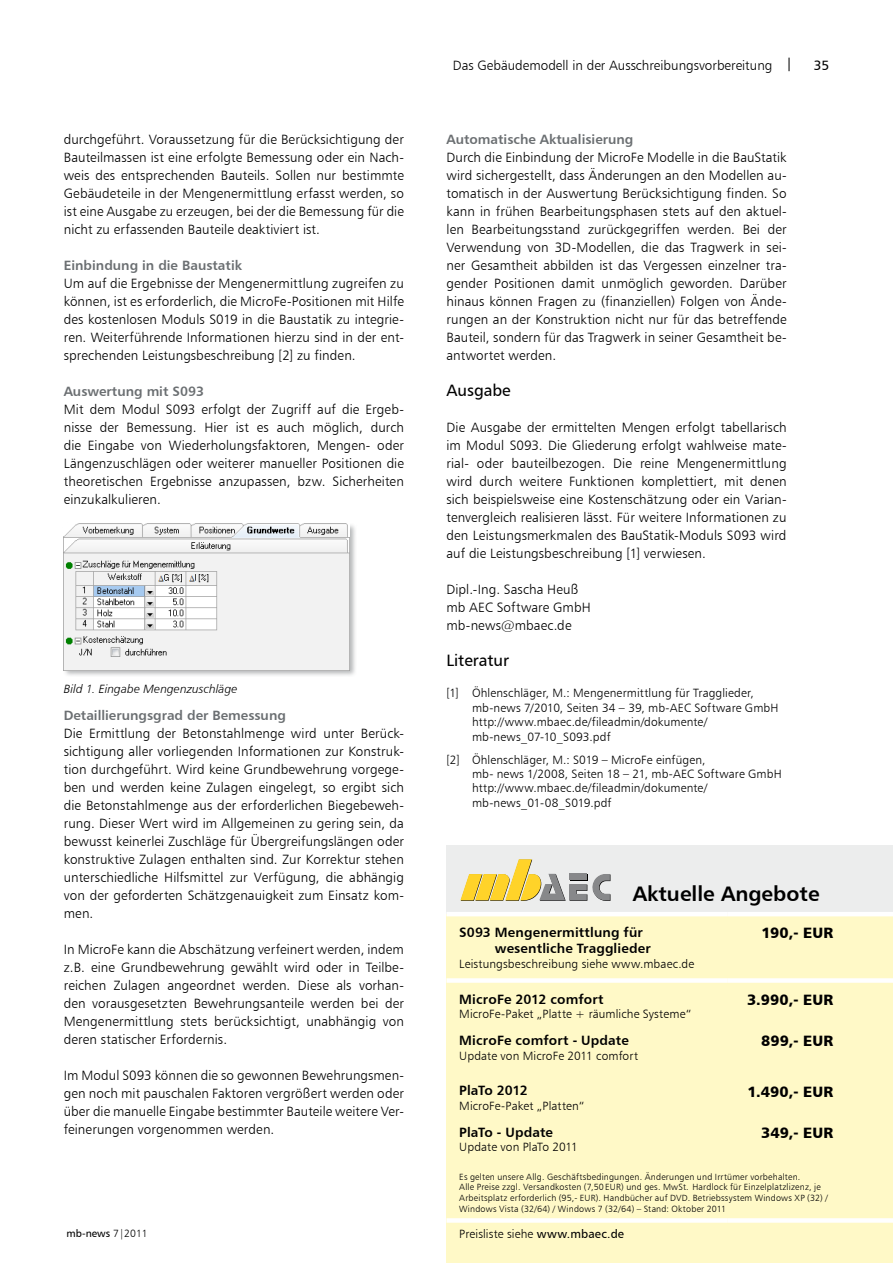
<style>
.page{position:relative;width:893px;height:1263px;background:#fff}
.page>*{position:absolute;margin:0;border:0;box-sizing:border-box;transform-origin:0 0}
.t1{font:21px "Humanist 777 BT Bold B";color:#000}
.t2{font:16.5px "Humanist 777 BT Roman B";color:#000}
.t3{font:15px "Humanist 777 BT Black B";letter-spacing:.005em;color:#000}
.t4{font:13.5px/18px "Humanist 777 BT Light B";letter-spacing:.005em;color:#000;text-align:justify}
.t5{font:13.5px "Humanist 777 BT Bold B";color:#6b6f72}
.t6{font:13.5px/16.2px "Humanist 777 BT Bold B";letter-spacing:.01em;color:#000}
.t7{font:13.5px "Humanist 777 BT Bold B";letter-spacing:-.015em;color:#000}
.t8{font:13.5px "Humanist 777 BT Roman B";color:#000}
.t9{font:12px/14.4px "Humanist 777 BT Light B";letter-spacing:.01em;color:#000}
.t10{font:12px "Humanist 777 BT Light Italic B";letter-spacing:.01em;color:#000}
.t11{font:10.5px "Humanist 777 BT Roman B";color:#000}
.t12{font:9px/10.8px "Humanist 777 BT Light B";letter-spacing:.025em;color:#000}
.s1{font-family:"Humanist 777 BT Light B"}
.s2{font-family:"Humanist 777 BT Roman B"}
</style>
<div class="page">
<div style="left:62px;top:522px;width:295px;height:156px;background:#6b6f72;opacity:.5"></div>
<img style="left:64px;top:524px;width:286px;height:146px">
<div style="left:446px;top:846px;width:447px;height:68px;background:#eceded"></div>
<div style="left:446px;top:916px;width:447px;height:347px;background:#fff9c7"></div>
<hr style="left:446px;top:912px;width:281px;height:4px;background:#fff">
<hr style="left:727px;top:912px;width:166px;height:4px;background:#fff">
<div style="left:446px;top:1218px;width:281px;height:5px;background:#fff"></div>
<div style="left:727px;top:1218px;width:166px;height:5px;background:#fff"></div>
<div style="left:446px;top:978px;width:281px;height:5px;background:#fff"></div>
<div style="left:727px;top:978px;width:166px;height:5px;background:#fff"></div>
<svg style="left:460px;top:859px;width:150px;height:42px"></svg>
<p class="t4" style="left:64px;top:130px;width:342px">durchgeführt. Voraussetzung für die Berücksichtigung der Bauteilmassen ist eine erfolgte Bemessung oder ein Nach&shy;weis des entsprechenden Bauteils. Sollen nur bestimmte Gebäudeteile in der Mengenermittlung erfasst werden, so ist eine Ausgabe zu erzeugen, bei der die Bemessung für die nicht zu erfassenden Bauteile deaktiviert ist.</p>
<p class="t5" style="left:64px;top:257px;width:180px">Einbindung in die Baustatik</p>
<p class="t4" style="left:64px;top:274px;width:342px">Um auf die Ergebnisse der Mengenermittlung zugreifen zu können, ist es erforderlich, die MicroFe-Positionen mit Hilfe des kostenlosen Moduls S019 in die Baustatik zu integrie&shy;ren. Weiterführende Informationen hierzu sind in der ent&shy;sprechenden Leistungsbeschreibung [2] zu finden.</p>
<p class="t5" style="left:64px;top:383px;width:142px">Auswertung mit S093</p>
<p class="t4" style="left:64px;top:400px;width:342px">Mit dem Modul S093 erfolgt der Zugriff auf die Ergeb&shy;nisse der Bemessung. Hier ist es auch möglich, durch die Eingabe von Wiederholungsfaktoren, Mengen- oder Längenzuschlägen oder weiterer manueller Positionen die theoretischen Ergebnisse anzupassen, bzw. Sicherheiten einzukalkulieren.</p>
<p class="t10" style="left:64px;top:681px;width:175px">Bild 1. Eingabe Mengenzuschläge</p>
<p class="t5" style="left:64px;top:707px;width:224px">Detaillierungsgrad der Bemessung</p>
<p class="t4" style="left:64px;top:724px;width:342px">Die Ermittlung der Betonstahlmenge wird unter Berück&shy;sichtigung aller vorliegenden Informationen zur Konstruk&shy;tion durchgeführt. Wird keine Grundbewehrung vorgege&shy;ben und werden keine Zulagen eingelegt, so ergibt sich die Betonstahlmenge aus der erforderlichen Biegebeweh&shy;rung. Dieser Wert wird im Allgemeinen zu gering sein, da bewusst keinerlei Zuschläge für Übergreifungslängen oder konstruktive Zulagen enthalten sind. Zur Korrektur stehen unterschiedliche Hilfsmittel zur Verfügung, die abhängig von der geforderten Schätzgenauigkeit zum Einsatz kom&shy;men.</p>
<p class="t4" style="left:64px;top:940px;width:342px">In MicroFe kann die Abschätzung verfeinert werden, indem z.B. eine Grundbewehrung gewählt wird oder in Teilbe&shy;reichen Zulagen angeordnet werden. Diese als vorhan&shy;den vorausgesetzten Bewehrungsanteile werden bei der Mengenermittlung stets berücksichtigt, unabhängig von deren statischer Erfordernis.</p>
<p class="t4" style="left:64px;top:1066px;width:342px">Im Modul S093 können die so gewonnen Bewehrungsmen&shy;gen noch mit pauschalen Faktoren vergrößert werden oder über die manuelle Eingabe bestimmter Bauteile weitere Ver&shy;feinerungen vorgenommen werden.</p>
<p class="t11" style="left:67px;top:1227px;width:83px">mb-news <span class="s1">7|2011</span></p>
<p class="t4" style="left:453px;top:56px;width:341px">Das Gebäudemodell in der Ausschreibungsvorbereitung <span class="s2">|</span></p>
<p class="t8" style="left:814px;top:57px;width:17px">35</p>
<p class="t5" style="left:446px;top:131px;width:188px">Automatische Aktualisierung</p>
<p class="t4" style="left:446px;top:148px;width:342px">Durch die Einbindung der MicroFe Modelle in die BauStatik wird sichergestellt, dass Änderungen an den Modellen au&shy;tomatisch in der Auswertung Berücksichtigung finden. So kann in frühen Bearbeitungsphasen stets auf den aktuel&shy;len Bearbeitungsstand zurückgegriffen werden. Bei der Verwendung von 3D-Modellen, die das Tragwerk in sei&shy;ner Gesamtheit abbilden ist das Vergessen einzelner tra&shy;gender Positionen damit unmöglich geworden. Darüber hinaus können Fragen zu (finanziellen) Folgen von Ände&shy;rungen an der Konstruktion nicht nur für das betreffende Bauteil, sondern für das Tragwerk in seiner Gesamtheit be&shy;antwortet werden.</p>
<p class="t2" style="left:446px;top:380px;width:66px">Ausgabe</p>
<p class="t4" style="left:446px;top:418px;width:342px">Die Ausgabe der ermittelten Mengen erfolgt tabellarisch im Modul S093. Die Gliederung erfolgt wahlweise mate&shy;rial- oder bauteilbezogen. Die reine Mengenermittlung wird durch weitere Funktionen komplettiert, mit denen sich beispielsweise eine Kostenschätzung oder ein Varian&shy;tenvergleich realisieren lässt. Für weitere Informationen zu den Leistungsmerkmalen des BauStatik-Moduls S093 wird auf die Leistungsbeschreibung [1] verwiesen.</p>
<p class="t4" style="left:446px;top:580px;width:146px;text-align:left">Dipl.-Ing. Sascha Heuß mb AEC Software GmbH mb-news@mbaec.de</p>
<p class="t2" style="left:446px;top:650px;width:64px">Literatur</p>
<p class="t9" style="left:472px;top:686px;width:308px;text-indent:-26px">[1] Öhlenschläger, M.: Mengenermittlung für Tragglieder, mb-news 7/2010, Seiten 34 – 39, mb-AEC Software GmbH http://www.mbaec.de/fileadmin/dokumente/ mb-news_07-10_S093.pdf</p>
<p class="t9" style="left:472px;top:752px;width:311px;text-indent:-26px">[2] Öhlenschläger, M.: S019 – MicroFe einfügen,<br>mb- news 1/2008, Seiten 18 – 21, mb-AEC Software GmbH http://www.mbaec.de/fileadmin/dokumente/ mb-news_01-08_S019.pdf</p>
<h1 class="t1" style="left:633px;top:881px;width:188px">Aktuelle Angebote</h1>
<p class="t6" style="left:495px;top:924px;width:157px;text-indent:-36px">S093 Mengenermittlung für wesentliche Tragglieder</p>
<p class="t9" style="left:459px;top:956px;width:237px">Leistungsbeschreibung siehe www.mbaec.de</p>
<p class="t3" style="left:762px;top:923px;width:73px">190,- EUR</p>
<p class="t6" style="left:459px;top:990px;width:146px">MicroFe 2012 comfort</p>
<p class="t9" style="left:459px;top:1006px;width:233px">MicroFe-Paket „Platte + räumliche Systeme“</p>
<p class="t3" style="left:747px;top:990px;width:88px">3.990,- EUR</p>
<p class="t6" style="left:459px;top:1032px;width:171px">MicroFe comfort - Update</p>
<p class="t9" style="left:459px;top:1048px;width:180px">Update von MicroFe 2011 comfort</p>
<p class="t3" style="left:761px;top:1031px;width:74px">899,- EUR</p>
<p class="t7" style="left:459px;top:1082px;width:70px">PlaTo 2012</p>
<p class="t9" style="left:459px;top:1098px;width:127px">MicroFe-Paket „Platten“</p>
<p class="t3" style="left:747px;top:1082px;width:88px">1.490,- EUR</p>
<p class="t6" style="left:459px;top:1124px;width:95px">PlaTo - Update</p>
<p class="t9" style="left:459px;top:1140px;width:120px">Update von PlaTo 2011</p>
<p class="t3" style="left:761px;top:1123px;width:74px">349,- EUR</p>
<p class="t12" style="left:459px;top:1171px;width:370px">Es gelten unsere Allg. Geschäftsbedingungen. Änderungen und Irrtümer vorbehalten.<br>Alle Preise zzgl. Versandkosten (7,50EUR) und ges. MwSt. Hardlock für Einzelplatzlizenz, je Arbeitsplatz erforderlich (95,- EUR). Handbücher auf DVD. Betriebssystem Windows XP (32) / Windows Vista (32/64) / Windows 7 (32/64) – Stand: Oktober 2011</p>
<p class="t9" style="left:459px;top:1226px;width:166px">Preisliste siehe <span class="s2">www.mbaec.de</span></p>
</div>
